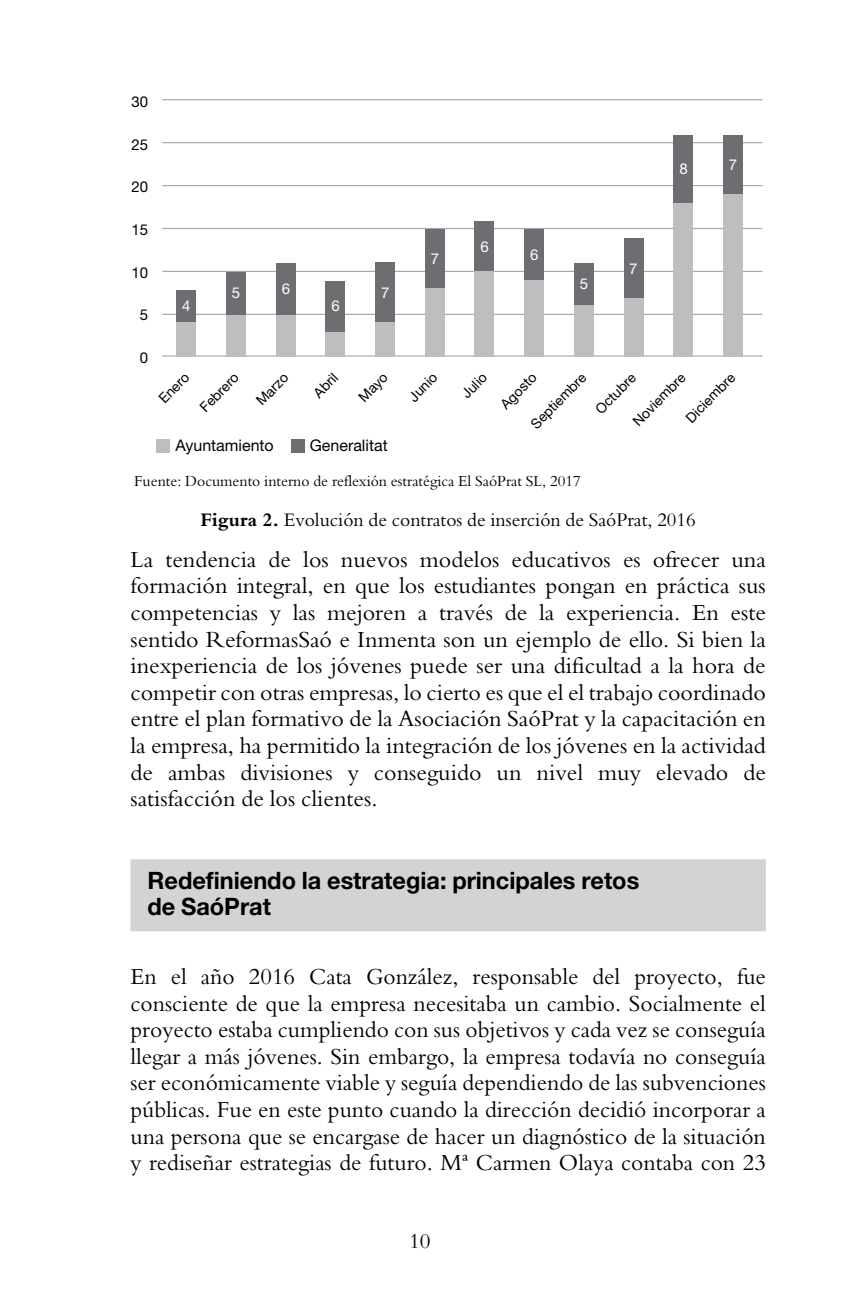
<style>
.page{position:relative;width:868px;height:1304px;background:#fff}
.page>*{position:absolute;margin:0;border:0;box-sizing:border-box;transform-origin:0 0}
.t1{font:24px/26.6px "Bembo Std";color:#000;text-align:justify}
.t2{font:700 24px/26.6px "Helvetica Neue LT Std";color:#000}
.t3{font:22px "Bembo Std";color:#000}
.t4{font:20px "Bembo Std";color:#000}
.t5{font:16px "Bembo Std";color:#000}
.t6{font:16px "Helvetica Neue LT Std";color:#000}
.t7{font:15px "Helvetica Neue LT Std";color:#000}
.t8{font:15px "Helvetica Neue LT Std";color:#fff}
.t9{font:14px "Helvetica Neue LT Std";color:#000}
.s1{font-weight:700}
</style>
<div class="page">
<div style="left:130px;top:859px;width:635px;height:72px;background:#d1d3d4"></div>
<hr style="left:162px;top:99px;width:600px;height:1px;background:#a7a9ac">
<hr style="left:162px;top:142px;width:600px;height:1px;background:#a7a9ac">
<hr style="left:162px;top:185px;width:600px;height:1px;background:#a7a9ac">
<hr style="left:162px;top:228px;width:600px;height:1px;background:#a7a9ac">
<hr style="left:162px;top:271px;width:600px;height:1px;background:#a7a9ac">
<hr style="left:162px;top:314px;width:600px;height:1px;background:#a7a9ac">
<hr style="left:162px;top:355px;width:600px;height:2px;background:#a7a9ac">
<div style="left:723px;top:135px;width:19px;height:222px;background:#6d6e71"></div>
<div style="left:673px;top:135px;width:19px;height:222px;background:#6d6e71"></div>
<div style="left:624px;top:238px;width:19px;height:119px;background:#6d6e71"></div>
<div style="left:574px;top:263px;width:19px;height:94px;background:#6d6e71"></div>
<div style="left:524px;top:229px;width:19px;height:128px;background:#6d6e71"></div>
<div style="left:475px;top:221px;width:19px;height:136px;background:#6d6e71"></div>
<div style="left:425px;top:229px;width:19px;height:128px;background:#6d6e71"></div>
<div style="left:375px;top:262px;width:19px;height:95px;background:#6d6e71"></div>
<div style="left:326px;top:281px;width:19px;height:76px;background:#6d6e71"></div>
<div style="left:276px;top:263px;width:19px;height:94px;background:#6d6e71"></div>
<div style="left:226px;top:272px;width:19px;height:85px;background:#6d6e71"></div>
<div style="left:177px;top:290px;width:19px;height:67px;background:#6d6e71"></div>
<div style="left:156px;top:439px;width:14px;height:13px;background:#bcbec0"></div>
<div style="left:291px;top:439px;width:13px;height:13px;background:#6d6e71"></div>
<div style="left:723px;top:194px;width:19px;height:163px;background:#bcbec0"></div>
<div style="left:673px;top:203px;width:19px;height:154px;background:#bcbec0"></div>
<div style="left:624px;top:298px;width:19px;height:59px;background:#bcbec0"></div>
<div style="left:574px;top:305px;width:19px;height:52px;background:#bcbec0"></div>
<div style="left:524px;top:280px;width:19px;height:77px;background:#bcbec0"></div>
<div style="left:475px;top:272px;width:19px;height:85px;background:#bcbec0"></div>
<div style="left:425px;top:289px;width:19px;height:68px;background:#bcbec0"></div>
<div style="left:375px;top:322px;width:19px;height:35px;background:#bcbec0"></div>
<div style="left:326px;top:332px;width:19px;height:25px;background:#bcbec0"></div>
<div style="left:276px;top:315px;width:19px;height:42px;background:#bcbec0"></div>
<div style="left:226px;top:315px;width:19px;height:42px;background:#bcbec0"></div>
<div style="left:177px;top:323px;width:19px;height:34px;background:#bcbec0"></div>
<p class="t7" style="left:131px;top:93px;width:18px">30</p>
<p class="t7" style="left:131px;top:135px;width:18px">25</p>
<p class="t7" style="left:131px;top:178px;width:18px">20</p>
<p class="t7" style="left:131px;top:221px;width:18px">15</p>
<p class="t7" style="left:131px;top:263px;width:18px">10</p>
<p class="t7" style="left:140px;top:306px;width:10px">5</p>
<p class="t7" style="left:140px;top:348px;width:10px">0</p>
<p class="t8" style="left:182px;top:297px;width:10px">4</p>
<p class="t8" style="left:232px;top:284px;width:10px">5</p>
<p class="t8" style="left:281px;top:280px;width:10px">6</p>
<p class="t8" style="left:331px;top:297px;width:10px">6</p>
<p class="t8" style="left:381px;top:283px;width:10px">7</p>
<p class="t8" style="left:430px;top:250px;width:10px">7</p>
<p class="t8" style="left:480px;top:237px;width:10px">6</p>
<p class="t8" style="left:530px;top:246px;width:10px">6</p>
<p class="t8" style="left:579px;top:275px;width:10px">5</p>
<p class="t8" style="left:629px;top:259px;width:10px">7</p>
<p class="t8" style="left:679px;top:160px;width:10px">8</p>
<p class="t8" style="left:728px;top:156px;width:10px">7</p>
<p class="t9" style="left:155px;top:395px;width:38px;rotate:-46deg">Enero</p>
<p class="t9" style="left:196px;top:404px;width:50px;rotate:-46deg">Febrero</p>
<p class="t9" style="left:253px;top:397px;width:41px;rotate:-46deg">Marzo</p>
<p class="t9" style="left:310px;top:389px;width:30px;rotate:-46deg">Abril</p>
<p class="t9" style="left:355px;top:394px;width:36px;rotate:-46deg">Mayo</p>
<p class="t9" style="left:405px;top:393px;width:35px;rotate:-46deg">Junio</p>
<p class="t9" style="left:458px;top:390px;width:31px;rotate:-46deg">Julio</p>
<p class="t9" style="left:497px;top:401px;width:46px;rotate:-46deg">Agosto</p>
<p class="t9" style="left:629px;top:418px;width:70px;rotate:-46deg">Noviembre</p>
<p class="t9" style="left:682px;top:415px;width:65px;rotate:-46deg">Diciembre</p>
<p class="t9" style="left:527px;top:421px;width:74px;rotate:-46deg">Septiembre</p>
<p class="t9" style="left:592px;top:405px;width:52px;rotate:-46deg">Octubre</p>
<p class="t6" style="left:175px;top:436px;width:100px">Ayuntamiento</p>
<p class="t6" style="left:310px;top:436px;width:79px">Generalitat</p>
<p class="t5" style="left:134px;top:471px;width:448px">Fuente: Documento interno de reflexión estratégica El SaóPrat SL, 2017</p>
<p class="t4" style="left:200px;top:508px;width:496px"><span class="s1">Figura 2.</span> Evolución de contratos de inserción de SaóPrat, 2016</p>
<p class="t1" style="left:130px;top:546px;width:637px">La tendencia de los nuevos modelos educativos es ofrecer una formación integral, en que los estudiantes pongan en práctica sus competencias y las mejoren a través de la experiencia. En este sentido ReformasSaó e Inmenta son un ejemplo de ello. Si bien la inexperiencia de los jóvenes puede ser una dificultad a la hora de competir con otras empresas, lo cierto es que el el trabajo coordinado entre el plan formativo de la Asociación SaóPrat y la capacitación en la empresa, ha permitido la integración de los jóvenes en la actividad de ambas divisiones y conseguido un nivel muy elevado de satisfacción de los clientes.</p>
<p class="t2" style="left:147px;top:866px;width:493px">Redefiniendo la estrategia: principales retos de SaóPrat</p>
<p class="t1" style="left:130px;top:963px;width:637px">En el año 2016 Cata González, responsable del proyecto, fue consciente de que la empresa necesitaba un cambio. Socialmente el proyecto estaba cumpliendo con sus objetivos y cada vez se conseguía llegar a más jóvenes. Sin embargo, la empresa todavía no conseguía ser económicamente viable y seguía dependiendo de las subvenciones públicas. Fue en este punto cuando la dirección decidió incorporar a una persona que se encargase de hacer un diagnóstico de la situación y rediseñar estrategias de futuro. Mª Carmen Olaya contaba con 23</p>
<p class="t3" style="left:409px;top:1228px;width:23px">10</p>
</div>
